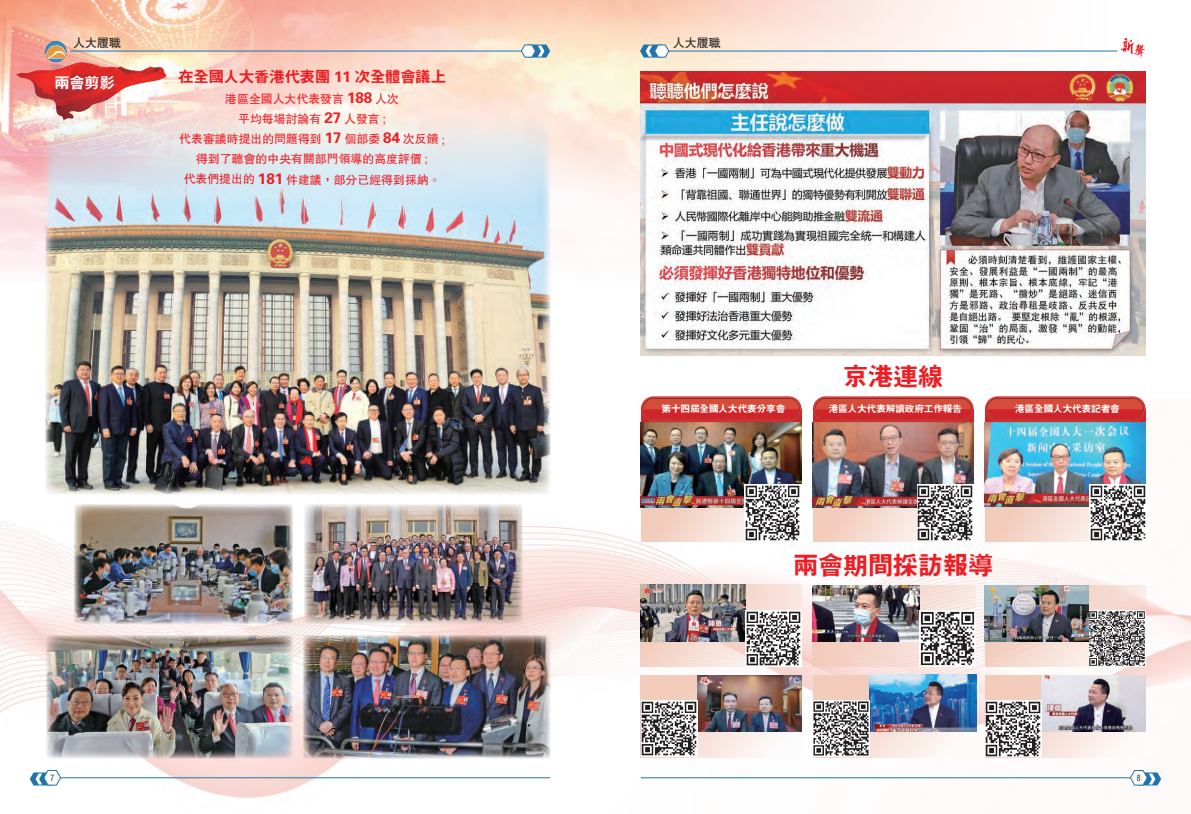
<style>
.page{position:relative;width:1191px;height:814px;background:#fff}
.page>*{position:absolute;margin:0;border:0;box-sizing:border-box;transform-origin:0 0}
.t1{font:25px "FZH4 B B51 0";color:#ee1d23}
.t2{font:15.2px "FZH4 B B51 0";color:#ee1d23}
.t3{font:15px "FZH4 B B51 0";color:#fff}
.t4{font:12px "FZHTB B51 0";color:#231f20}
.t5{font:11.9px/20px "FZHTB B51 0";color:#ee1d23;text-align:center}
.t6{font:9.5px "FZH4 B B51 0";color:#fff}
.t7{font:8.5px "FZPHB B51 0";color:#231f20;scale:.9 1}
.s1{font-family:"FZH4 B B51 0";font-size:15.2px}
</style>
<div class="page">
<img style="left:0;top:0;width:1146px;height:281px">
<img style="left:0;top:398px;width:1191px;height:400px">
<hr style="left:60px;top:777px;width:490px;height:1px;background:#2073ae">
<svg style="left:30px;top:769px;width:32px;height:16px"></svg>
<hr style="left:641px;top:777px;width:489px;height:1px;background:#2073ae">
<svg style="left:1129px;top:769px;width:32px;height:16px"></svg>
<hr style="left:646px;top:51px;width:471px;height:1px;background:#2073ae">
<svg style="left:640px;top:44px;width:29px;height:14px"></svg>
<svg style="left:1120px;top:38px;width:25px;height:19px"></svg>
<svg style="left:641px;top:675px;width:161px;height:82px"></svg>
<svg style="left:813px;top:675px;width:163px;height:82px"></svg>
<svg style="left:985px;top:675px;width:160px;height:82px"></svg>
<hr style="left:70px;top:51px;width:452px;height:1px;background:#2073ae">
<svg style="left:520px;top:44px;width:30px;height:14px"></svg>
<img style="left:45px;top:41px;width:21px;height:21px;border-radius:10px">
<img style="left:304px;top:505px;width:219px;height:119px">
<img style="left:74px;top:505px;width:219px;height:119px">
<img style="left:304px;top:635px;width:246px;height:123px">
<img style="left:46px;top:635px;width:246px;height:123px">
<svg style="left:641px;top:585px;width:161px;height:82px;background:#f2d9cf"></svg>
<img style="left:641px;top:585px;width:104px;height:56px">
<img style="left:745px;top:610px;width:57px;height:57px">
<svg style="left:813px;top:585px;width:163px;height:82px;background:#f1d5cc"></svg>
<img style="left:813px;top:585px;width:106px;height:56px">
<img style="left:919px;top:610px;width:57px;height:57px">
<img style="left:697px;top:675px;width:105px;height:56px">
<img style="left:641px;top:700px;width:56px;height:56px">
<img style="left:869px;top:675px;width:107px;height:56px">
<img style="left:813px;top:700px;width:56px;height:56px">
<img style="left:1041px;top:675px;width:104px;height:56px">
<img style="left:985px;top:700px;width:56px;height:57px">
<svg style="left:985px;top:585px;width:160px;height:82px;background:#f1d8ce"></svg>
<img style="left:985px;top:585px;width:104px;height:56px">
<img style="left:1089px;top:610px;width:56px;height:57px">
<svg style="left:641px;top:508px;width:103px;height:33px;background:#f5d9cc"></svg>
<svg style="left:813px;top:507px;width:104px;height:34px;background:#f0d5c9"></svg>
<svg style="left:985px;top:506px;width:104px;height:35px;background:#f0d4c8"></svg>
<div style="left:641px;top:410px;width:160px;height:12px;background:#d1232a"></div>
<div style="left:813px;top:410px;width:160px;height:12px;background:#d1232a"></div>
<div style="left:985px;top:410px;width:160px;height:12px;background:#d1232a"></div>
<img style="left:641px;top:423px;width:160px;height:85px">
<img style="left:813px;top:423px;width:160px;height:84px">
<img style="left:985px;top:423px;width:160px;height:83px">
<img style="left:744px;top:484px;width:57px;height:57px">
<svg style="left:641px;top:396px;width:160px;height:26px"></svg>
<svg style="left:813px;top:396px;width:160px;height:26px"></svg>
<svg style="left:985px;top:396px;width:160px;height:26px"></svg>
<svg style="left:641px;top:397px;width:159px;height:24px"></svg>
<svg style="left:813px;top:397px;width:159px;height:24px"></svg>
<svg style="left:985px;top:397px;width:159px;height:24px"></svg>
<svg style="left:642px;top:398px;width:158px;height:22px"></svg>
<svg style="left:814px;top:398px;width:157px;height:22px"></svg>
<svg style="left:986px;top:398px;width:157px;height:22px"></svg>
<div style="left:643px;top:399px;width:156px;height:20px;background:#d1232a;border-radius:10px"></div>
<div style="left:815px;top:399px;width:156px;height:20px;background:#d1232a;border-radius:10px"></div>
<div style="left:987px;top:399px;width:156px;height:20px;background:#d1232a;border-radius:10px"></div>
<div style="left:643px;top:399px;width:156px;height:10px;background:#d64c3a"></div>
<div style="left:815px;top:399px;width:156px;height:10px;background:#d64c3a"></div>
<div style="left:987px;top:399px;width:156px;height:10px;background:#d64c3a"></div>
<img style="left:917px;top:484px;width:56px;height:57px">
<img style="left:1089px;top:484px;width:56px;height:57px">
<img style="left:45px;top:88px;width:505px;height:406px">
<img style="left:641px;top:71px;width:504px;height:284px">
<img style="left:9px;top:55px;width:162px;height:74px">
<p class="t4" style="left:73px;top:34px;width:49px">人大履職</p>
<p class="t4" style="left:673px;top:34px;width:49px">人大履職</p>
<p class="t3" style="left:54px;top:74px;width:61px">兩會剪影</p>
<p class="t2" style="left:178px;top:68px;width:269px">在全國人大香港代表團 11 次全體會議上</p>
<p class="t5" style="left:179px;top:88px;width:267px">港區全國人大代表發言 <span class="s1">188</span> 人次<br>平均每場討論有 <span class="s1">27</span> 人發言 ;<br>代表審議時提出的問題得到 <span class="s1">17</span> 個部委 <span class="s1">84</span> 次反饋 ;得到了聽會的中央有關部門領導的高度評價 ;</p>
<p class="t5" style="left:184px;top:169px;width:258px">代表們提出的 <span class="s1">181</span> 件建議，部分已經得到採納。</p>
<h1 class="t1" style="left:843px;top:362px;width:101px">京港連線</h1>
<p class="t6" style="left:661px;top:403px;width:125px">第十四屆全國人大代表分享會</p>
<p class="t6" style="left:829px;top:403px;width:134px">港區人大代表解讀政府工作報告</p>
<p class="t6" style="left:1015px;top:403px;width:106px">港區全國人大代表記者會</p>
<h1 class="t1" style="left:793px;top:551px;width:201px">兩會期間採訪報導</h1>
<p class="t7" style="left:50px;top:773px;width:6px">7</p>
<p class="t7" style="left:1136px;top:773px;width:6px">8</p>
</div>
